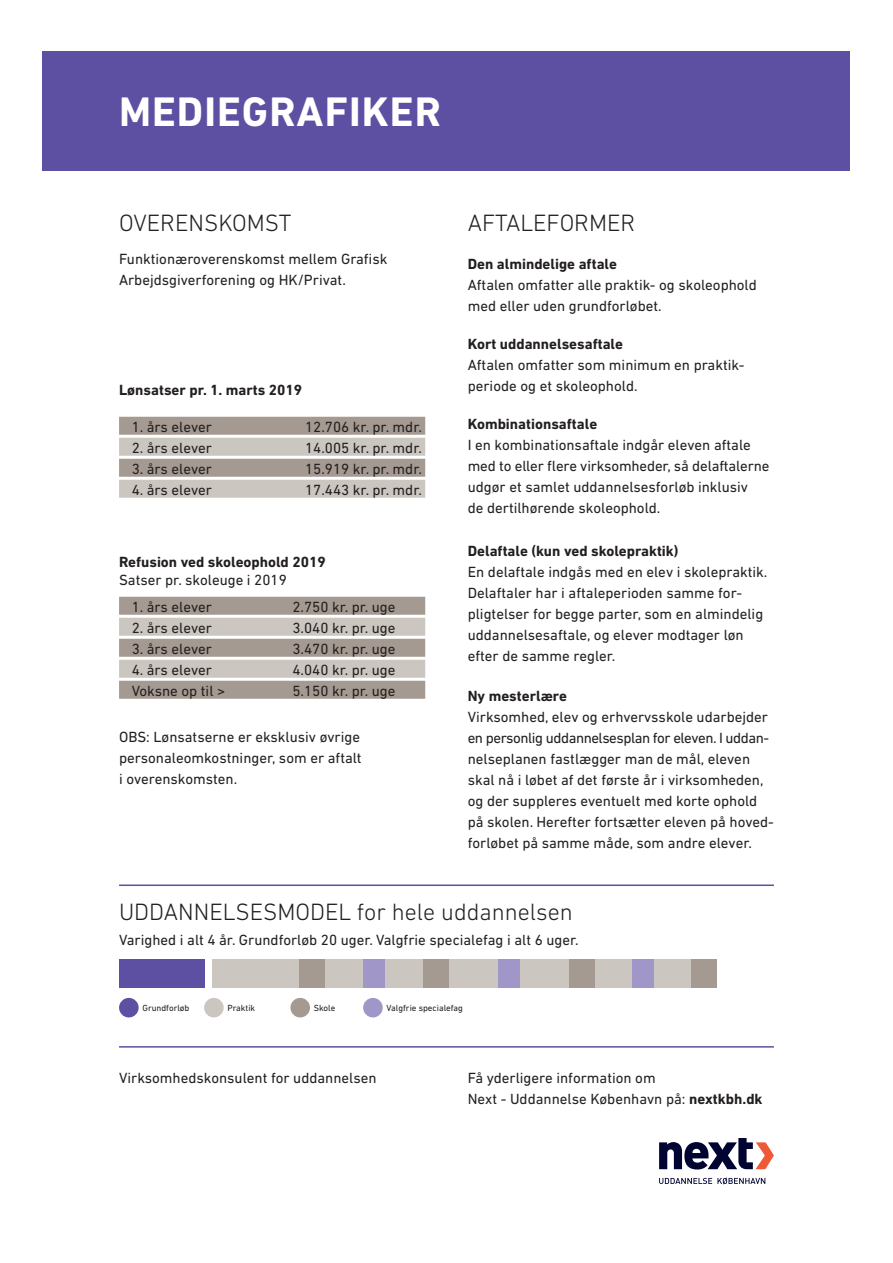
<style>
.page{position:relative;width:893px;height:1263px;background:#fff}
.page>*{position:absolute;margin:0;border:0;box-sizing:border-box;transform-origin:0 0}
.t1{font:700 42px "DIN Next LT Pro";letter-spacing:.025em;color:#fff}
.t2{font:300 24px "DIN Next LT Pro";color:#231f20}
.t3{font:15px/21px "DIN Next LT Pro";color:#231f20}
.t4{font:700 15px "DIN Next LT Pro";color:#231f20}
.t5{font:9px "DIN Next LT Pro";color:#231f20}
.s1{font-weight:700}
</style>
<div class="page">
<div style="left:43px;top:51px;width:807px;height:119px;background:#5d4fa1"></div>
<div style="left:119px;top:417px;width:306px;height:18px;background:#a59a92"></div>
<div style="left:119px;top:438px;width:306px;height:18px;background:#ccc6c0"></div>
<div style="left:119px;top:459px;width:306px;height:18px;background:#a59a92"></div>
<div style="left:119px;top:480px;width:306px;height:18px;background:#ccc6c0"></div>
<div style="left:119px;top:597px;width:306px;height:18px;background:#a59a92"></div>
<div style="left:119px;top:618px;width:306px;height:18px;background:#ccc6c0"></div>
<div style="left:119px;top:639px;width:306px;height:18px;background:#a59a92"></div>
<div style="left:119px;top:660px;width:306px;height:18px;background:#ccc6c0"></div>
<div style="left:119px;top:681px;width:306px;height:18px;background:#a59a92"></div>
<div style="left:119px;top:959px;width:85px;height:28px;background:#5d4fa1"></div>
<div style="left:213px;top:959px;width:504px;height:28px;background:#ccc6c0"></div>
<div style="left:691px;top:959px;width:25px;height:28px;background:#a59a92"></div>
<div style="left:299px;top:959px;width:25px;height:28px;background:#a59a92"></div>
<div style="left:423px;top:959px;width:26px;height:28px;background:#a59a92"></div>
<div style="left:569px;top:959px;width:25px;height:28px;background:#a59a92"></div>
<div style="left:119px;top:998px;width:20px;height:19px;background:#5d4fa1;border-radius:50%"></div>
<div style="left:204px;top:998px;width:20px;height:19px;background:#ccc6c0;border-radius:50%"></div>
<div style="left:290px;top:998px;width:20px;height:19px;background:#a59a92;border-radius:50%"></div>
<div style="left:363px;top:998px;width:20px;height:19px;background:#a096c8;border-radius:50%"></div>
<hr style="left:119px;top:884px;width:655px;height:2px;background:#5d4fa1">
<hr style="left:119px;top:1046px;width:655px;height:1px;background:#5d4fa1">
<svg style="left:659px;top:1138px;width:115px;height:31px"></svg>
<svg style="left:659px;top:1177px;width:106px;height:7px"></svg>
<div style="left:363px;top:959px;width:21px;height:28px;background:#a096c8"></div>
<div style="left:498px;top:959px;width:21px;height:28px;background:#a096c8"></div>
<div style="left:632px;top:959px;width:21px;height:28px;background:#a096c8"></div>
<h1 class="t1" style="left:119px;top:87px;width:323px">MEDIEGRAFIKER</h1>
<h2 class="t2" style="left:119px;top:209px;width:174px">OVERENSKOMST</h2>
<p class="t3" style="left:119px;top:249px;width:270px">Funktionæroverenskomst mellem Grafisk<br>Arbejdsgiverforening og HK/Privat.</p>
<p class="t4" style="left:119px;top:381px;width:185px">Lønsatser pr. 1. marts 2019</p>
<p class="t3" style="left:132px;top:416px;width:82px">1. års elever</p>
<p class="t3" style="left:305px;top:416px;width:118px">12.706 kr. pr. mdr.</p>
<p class="t3" style="left:132px;top:437px;width:82px">2. års elever</p>
<p class="t3" style="left:305px;top:437px;width:118px">14.005 kr. pr. mdr.</p>
<p class="t3" style="left:132px;top:458px;width:82px">3. års elever</p>
<p class="t3" style="left:305px;top:458px;width:118px">15.919 kr. pr. mdr.</p>
<p class="t3" style="left:132px;top:479px;width:82px">4. års elever</p>
<p class="t3" style="left:305px;top:479px;width:118px">17.443 kr. pr. mdr.</p>
<p class="t4" style="left:119px;top:553px;width:208px">Refusion ved skoleophold 2019</p>
<p class="t3" style="left:119px;top:569px;width:169px">Satser pr. skoleuge i 2019</p>
<p class="t3" style="left:132px;top:596px;width:82px">1. års elever</p>
<p class="t3" style="left:292px;top:596px;width:105px">2.750 kr. pr. uge</p>
<p class="t3" style="left:132px;top:617px;width:82px">2. års elever</p>
<p class="t3" style="left:292px;top:617px;width:105px">3.040 kr. pr. uge</p>
<p class="t3" style="left:132px;top:638px;width:82px">3. års elever</p>
<p class="t3" style="left:292px;top:638px;width:105px">3.470 kr. pr. uge</p>
<p class="t3" style="left:132px;top:659px;width:82px">4. års elever</p>
<p class="t3" style="left:292px;top:659px;width:105px">4.040 kr. pr. uge</p>
<p class="t3" style="left:132px;top:680px;width:95px">Voksne op til &gt;</p>
<p class="t3" style="left:292px;top:680px;width:105px">5.150 kr. pr. uge</p>
<p class="t3" style="left:119px;top:726px;width:244px;text-align:justify">OBS: Lønsatserne er eksklusiv øvrige personaleomkostninger, som er aftalt i overenskomsten.</p>
<h2 class="t2" style="left:468px;top:209px;width:169px">AFTALEFORMER</h2>
<p class="t4" style="left:468px;top:255px;width:151px">Den almindelige aftale</p>
<p class="t3" style="left:468px;top:274px;width:291px">Aftalen omfatter alle praktik- og skoleophold med eller uden grundforløbet.</p>
<p class="t4" style="left:468px;top:335px;width:157px">Kort uddannelsesaftale</p>
<p class="t3" style="left:468px;top:354px;width:278px">Aftalen omfatter som minimum en praktik&shy;periode og et skoleophold.</p>
<p class="t4" style="left:468px;top:415px;width:131px">Kombinationsaftale</p>
<p class="t3" style="left:468px;top:434px;width:303px">I en kombinationsaftale indgår eleven aftale med to eller flere virksomheder, så delaftalerne udgør et samlet uddannelsesforløb inklusiv<br>de dertilhørende skoleophold.</p>
<p class="t4" style="left:468px;top:542px;width:212px">Delaftale (kun ved skolepraktik)</p>
<p class="t3" style="left:468px;top:561px;width:301px">En delaftale indgås med en elev i skolepraktik.<br>Delaftaler har i aftaleperioden samme for&shy;pligtelser for begge parter, som en almindelig uddannelsesaftale, og elever modtager løn efter de samme regler.</p>
<p class="t4" style="left:468px;top:687px;width:101px">Ny mesterlære</p>
<p class="t3" style="left:468px;top:706px;width:308px">Virksomhed, elev og erhvervsskole udarbejder en personlig uddannelsesplan for eleven. I uddan&shy;nelseplanen fastlægger man de mål, eleven skal nå i løbet af det første år i virksomheden, og der suppleres eventuelt med korte ophold på skolen. Herefter fortsætter eleven på hoved&shy;forløbet på samme måde, som andre elever.</p>
<h2 class="t2" style="left:119px;top:897px;width:455px">UDDANNELSESMODEL for hele uddannelsen</h2>
<p class="t3" style="left:119px;top:929px;width:461px">Varighed i alt 4 år. Grundforløb 20 uger. Valgfrie specialefag i alt 6 uger.</p>
<p class="t5" style="left:142px;top:1003px;width:49px">Grundforløb</p>
<p class="t5" style="left:227px;top:1003px;width:29px">Praktik</p>
<p class="t5" style="left:314px;top:1003px;width:23px">Skole</p>
<p class="t5" style="left:387px;top:1003px;width:78px">Valgfrie specialefag</p>
<p class="t3" style="left:119px;top:1067px;width:259px">Virksomhedskonsulent for uddannelsen</p>
<p class="t3" style="left:468px;top:1067px;width:296px">Få yderligere information om<br>Next - Uddannelse København på: <span class="s1">nextkbh.dk</span></p>
</div>
